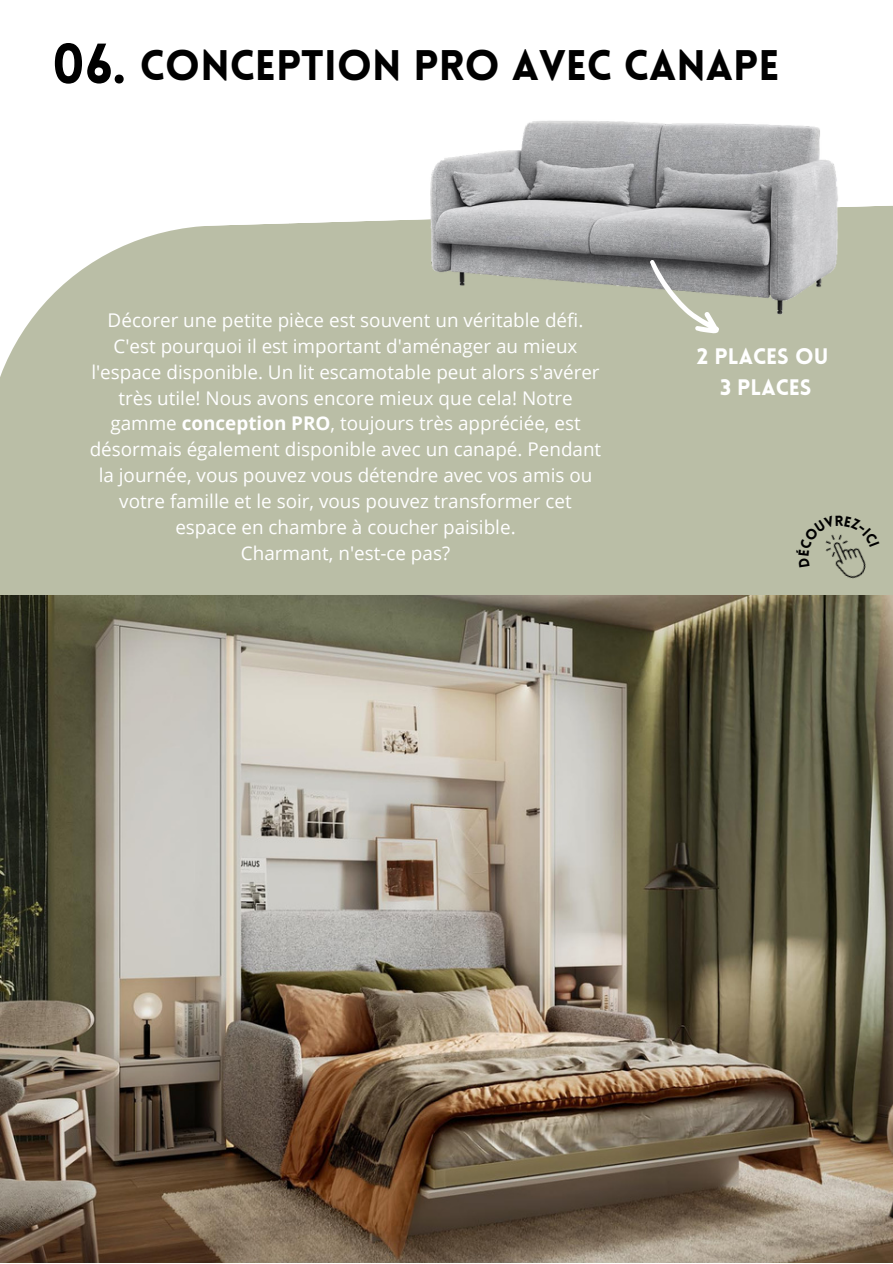
<style>
.page{position:relative;width:893px;height:1264px;background:#fff}
.page>*{position:absolute;margin:0;border:0;box-sizing:border-box;transform-origin:0 0}
.t1{font:900 41.85px "Lovelo";color:#000}
.t2{font:900 21.9px/30.3px "Lovelo";color:#fff;text-align:center}
.t3{font:18.9px/25.8px "Open Sans";color:#fff;text-align:center}
.s1{font-size:55.35px}
.s2{font-weight:700}
</style>
<div class="page">
<div style="left:0;top:206px;width:892px;height:389px;background:#babea6"></div>
<img style="left:0;top:595px;width:892px;height:667px">
<img style="left:395px;top:120px;width:460px;height:198px">
<svg style="left:649px;top:247px;width:71px;height:101px;background:#a5a79c"></svg>
<img style="left:812px;top:567px;width:66px;height:20px">
<svg style="left:796px;top:515px;width:83px;height:52px;background:#b2b69f"></svg>
<h1 class="t1" style="left:52px;top:48px;width:729px"><span class="s1">06.</span> CONCEPTION PRO AVEC CANAPE</h1>
<p class="t3" style="left:90px;top:307px;width:513px">Décorer une petite pièce est souvent un véritable défi.<br>C'est pourquoi il est important d'aménager au mieux l'espace disponible. Un lit escamotable peut alors s'avérer très utile! Nous avons encore mieux que cela! Notre gamme <span class="s2">conception PRO</span>, toujours très appréciée, est désormais également disponible avec un canapé. Pendant la journée, vous pouvez vous détendre avec vos amis ou votre famille et le soir, vous pouvez transformer cet espace en chambre à coucher paisible.<br>Charmant, n'est-ce pas?</p>
<p class="t2" style="left:697px;top:344px;width:133px">2 PLACES OU<br>3 PLACES</p>
</div>
